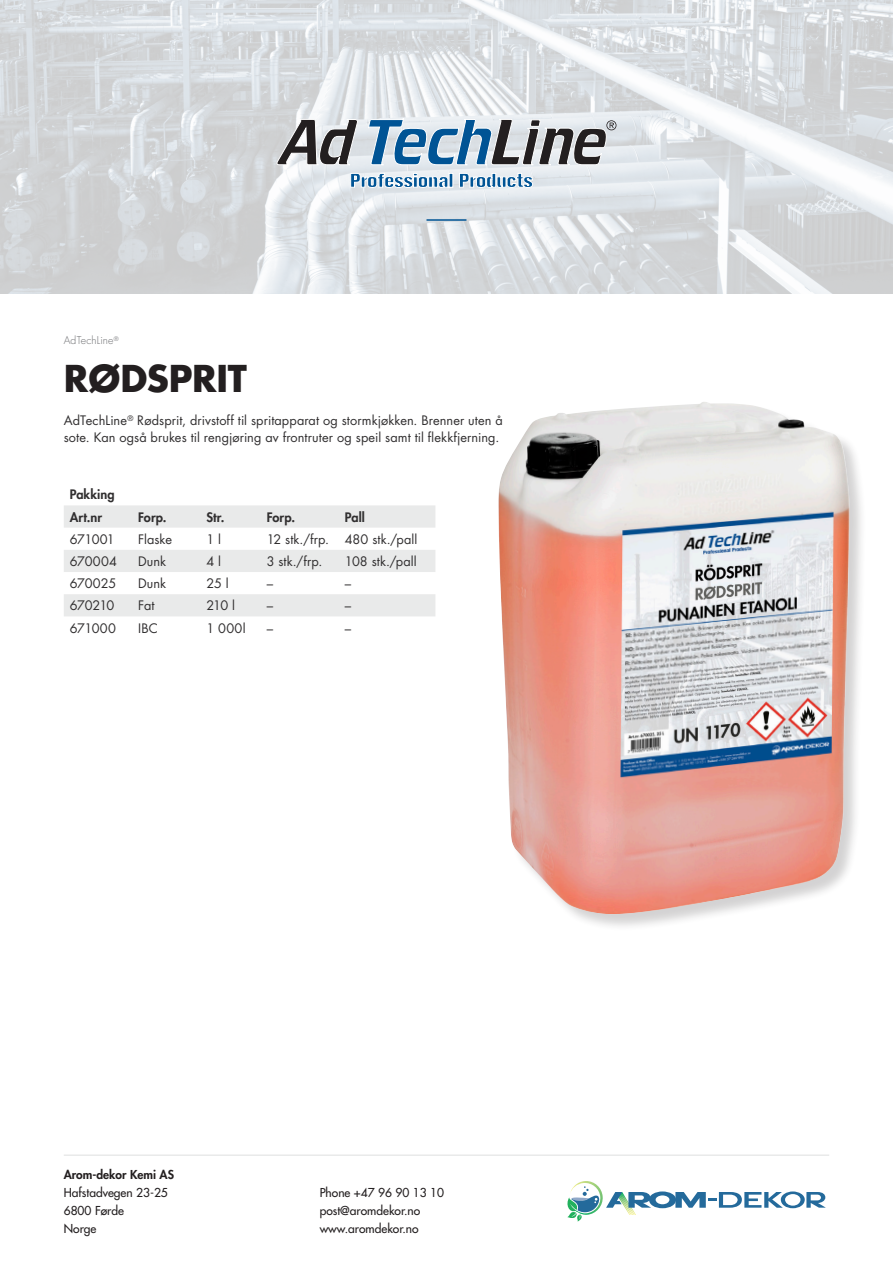
<style>
.page{position:relative;width:893px;height:1263px;background:#fff}
.page>*{position:absolute;margin:0;border:0;box-sizing:border-box;transform-origin:0 0}
.Produktrubrik{font:700 36px "Futura LT";letter-spacing:-.005em;color:#231f20}
.Brödtext{font:12.75px/16.5px "Futura Std";letter-spacing:.005em;color:#312f30}
.Brödtext-2{font:12.75px "Futura LT";color:#312f30}
.Brödtext-3{font:800 12.75px "Futura LT";letter-spacing:.005em;color:#312f30}
.t1{font:500 12px "Futura Std";color:#231f20}
.t2{font:800 12px "Futura Std";color:#231f20}
.Produktområde{font:300 10.5px "Futura LT";letter-spacing:.01em;color:#6c6d70}
</style>
<div class="page">
<svg style="left:64px;top:505px;width:371px;height:111px"></svg>
<svg style="left:0;top:0;width:893px;height:294px;background:#dadde0"></svg>
<svg style="left:276px;top:118px;width:340px;height:48px;background:#96a4b0"></svg>
<svg style="left:350px;top:173px;width:99px;height:15px"></svg>
<svg style="left:459px;top:173px;width:74px;height:15px"></svg>
<hr style="left:426px;top:219px;width:40px;height:2px;background:#005495">
<div style="left:499px;top:402px;width:368px;height:529px;background:#231f20;opacity:.2"></div>
<img style="left:498px;top:402px;width:352px;height:513px">
<hr style="left:64px;top:1154px;width:765px;height:2px;background:#e9eaea">
<svg style="left:567px;top:1181px;width:259px;height:40px"></svg>
<p class="Produktområde" style="left:64px;top:334px;width:56px">AdTechLine<sup>®</sup></p>
<p class="Produktrubrik" style="left:64px;top:354px;width:185px">RØDSPRIT</p>
<p class="Brödtext" style="left:64px;top:413px;width:441px">AdTechLine<sup>®</sup> Rødsprit, drivstoff til spritapparat og stormkjøkken. Brenner uten å sote. Kan også brukes til rengjøring av frontruter og speil samt til flekkfjerning.</p>
<p class="Brödtext-3" style="left:70px;top:486px;width:46px">Pakking</p>
<p class="Brödtext-3" style="left:70px;top:508px;width:34px">Art.nr</p>
<p class="Brödtext-3" style="left:138px;top:508px;width:30px">Forp.</p>
<p class="Brödtext-3" style="left:206px;top:508px;width:19px">Str.</p>
<p class="Brödtext-3" style="left:267px;top:508px;width:30px">Forp.</p>
<p class="Brödtext-3" style="left:345px;top:508px;width:21px">Pall</p>
<p class="Brödtext-2" style="left:70px;top:531px;width:46px">671001</p>
<p class="Brödtext-2" style="left:138px;top:531px;width:35px">Flaske</p>
<p class="Brödtext-2" style="left:206px;top:531px;width:16px">1 l</p>
<p class="Brödtext-2" style="left:267px;top:531px;width:64px">12 stk./frp.</p>
<p class="Brödtext-2" style="left:345px;top:531px;width:74px">480 stk./pall</p>
<p class="Brödtext-2" style="left:70px;top:553px;width:49px">670004</p>
<p class="Brödtext-2" style="left:138px;top:553px;width:30px">Dunk</p>
<p class="Brödtext-2" style="left:206px;top:553px;width:16px">4 l</p>
<p class="Brödtext-2" style="left:267px;top:553px;width:57px">3 stk./frp.</p>
<p class="Brödtext-2" style="left:345px;top:553px;width:73px">108 stk./pall</p>
<p class="Brödtext-2" style="left:70px;top:575px;width:48px">670025</p>
<p class="Brödtext-2" style="left:138px;top:575px;width:30px">Dunk</p>
<p class="Brödtext-2" style="left:206px;top:575px;width:24px">25 l</p>
<p class="Brödtext-2" style="left:267px;top:575px;width:8px">–</p>
<p class="Brödtext-2" style="left:345px;top:575px;width:8px">–</p>
<p class="Brödtext-2" style="left:70px;top:598px;width:46px">670210</p>
<p class="Brödtext-2" style="left:138px;top:598px;width:18px">Fat</p>
<p class="Brödtext-2" style="left:206px;top:598px;width:30px">210 l</p>
<p class="Brödtext-2" style="left:267px;top:598px;width:8px">–</p>
<p class="Brödtext-2" style="left:345px;top:598px;width:8px">–</p>
<p class="Brödtext-2" style="left:70px;top:620px;width:48px">671000</p>
<p class="Brödtext-2" style="left:138px;top:620px;width:21px">IBC</p>
<p class="Brödtext-2" style="left:206px;top:620px;width:41px">1 000l</p>
<p class="Brödtext-2" style="left:267px;top:620px;width:8px">–</p>
<p class="Brödtext-2" style="left:345px;top:620px;width:8px">–</p>
<p class="t2" style="left:64px;top:1167px;width:112px">Arom-dekor Kemi AS</p>
<p class="t1" style="left:64px;top:1185px;width:106px">Hafstadvegen 23-25</p>
<p class="t1" style="left:64px;top:1203px;width:62px">6800 Førde</p>
<p class="t1" style="left:64px;top:1221px;width:34px">Norge</p>
<p class="t1" style="left:320px;top:1185px;width:126px">Phone +47 96 90 13 10</p>
<p class="t1" style="left:320px;top:1203px;width:102px">post@aromdekor.no</p>
<p class="t1" style="left:320px;top:1221px;width:100px">www.aromdekor.no</p>
</div>
